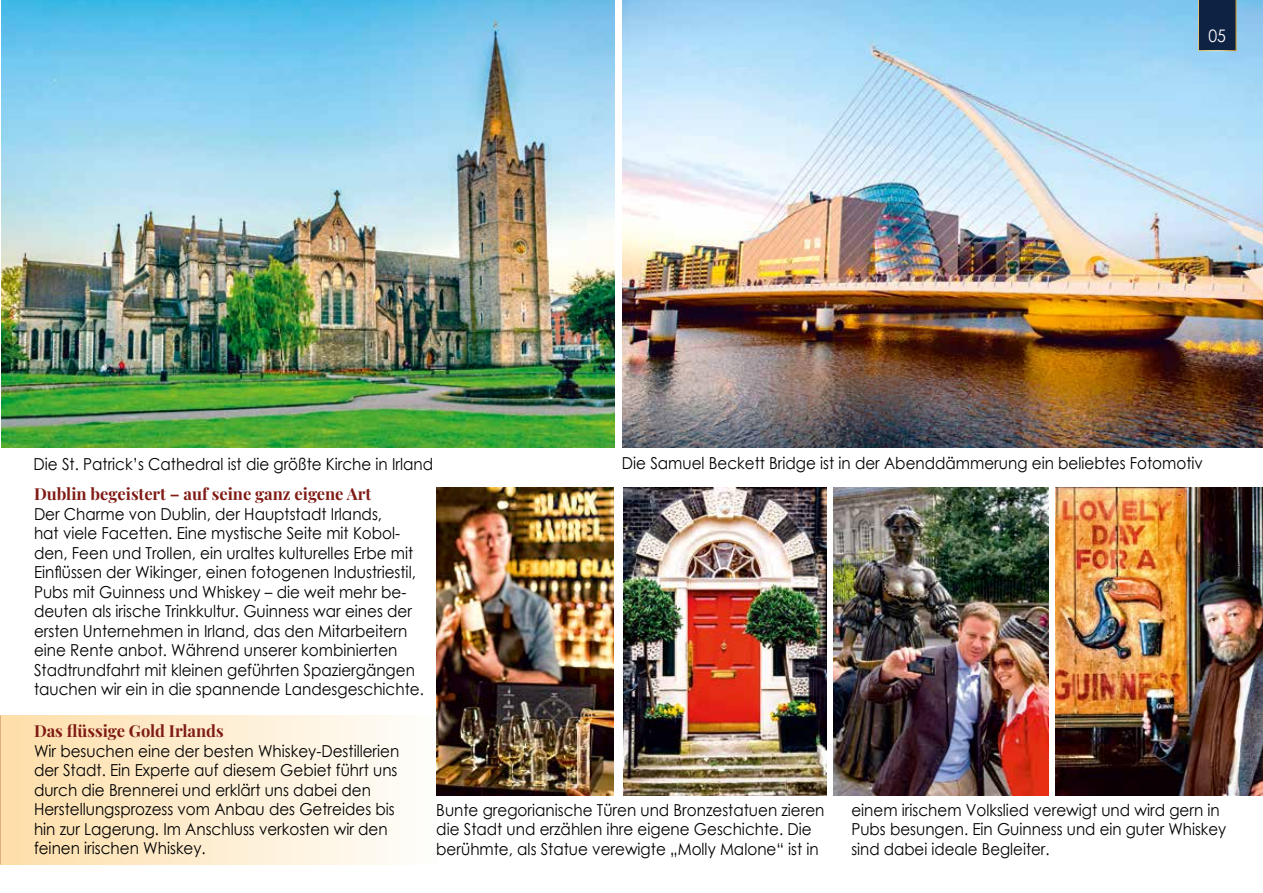
<style>
.page{position:relative;width:1263px;height:893px;background:#fff}
.page>*{position:absolute;margin:0;border:0;box-sizing:border-box;transform-origin:0 0}
.t1{font:17.25px "Century Gothic";color:#fff;scale:.92 1}
.t2{font:16.5px/19.5px "Century Gothic";color:#000;scale:.92 1}
.t3{font:700 16.5px "Playfair Display";color:#801a14}
</style>
<div class="page">
<div style="left:0;top:716px;width:437px;height:148px;background:linear-gradient(to right,#fedea9,#fefefc)"></div>
<img style="left:1px;top:0;width:614px;height:447px">
<img style="left:622px;top:0;width:641px;height:447px">
<img style="left:437px;top:487px;width:177px;height:308px">
<img style="left:623px;top:487px;width:203px;height:308px">
<img style="left:1055px;top:487px;width:208px;height:308px">
<img style="left:833px;top:487px;width:215px;height:308px">
<img style="left:0;top:36px;width:1px;height:806px">
<svg style="left:0;top:36px;width:1px;height:28px"></svg>
<svg style="left:1198px;top:0;width:38px;height:51px;background:#192a46"></svg>
<p class="t1" style="left:1208px;top:23px;width:21px">05</p>
<p class="t2" style="left:34px;top:454px;width:436px">Die St. Patrick’s Cathedral ist die größte Kirche in Irland</p>
<p class="t2" style="left:622px;top:453px;width:633px">Die Samuel Beckett Bridge ist in der Abenddämmerung ein beliebtes Fotomotiv</p>
<p class="t3" style="left:34px;top:481px;width:339px">Dublin begeistert – auf seine ganz eigene Art</p>
<p class="t2" style="left:34px;top:504px;width:425px">Der Charme von Dublin, der Hauptstadt Irlands,<br>hat viele Facetten. Eine mystische Seite mit Kobol&shy;den, Feen und Trollen, ein uraltes kulturelles Erbe mit Einflüssen der Wikinger, einen fotogenen Industriestil, Pubs mit Guinness und Whiskey – die weit mehr be&shy;deuten als irische Trinkkultur. Guinness war eines der ersten Unternehmen in Irland, das den Mitarbeitern eine Rente anbot. Während unserer kombinierten Stadtrundfahrt mit kleinen geführten Spaziergängen tauchen wir ein in die spannende Landesgeschichte.</p>
<p class="t3" style="left:34px;top:718px;width:191px">Das flüssige Gold Irlands</p>
<p class="t2" style="left:34px;top:741px;width:399px">Wir besuchen eine der besten Whiskey-Destillerien der Stadt. Ein Experte auf diesem Gebiet führt uns durch die Brennerei und erklärt uns dabei den Herstellungsprozess vom Anbau des Getreides bis hin zur Lagerung. Im Anschluss verkosten wir den feinen irischen Whiskey.</p>
<p class="t2" style="left:436px;top:800px;width:423px">Bunte gregorianische Türen und Bronzestatuen zieren die Stadt und erzählen ihre eigene Geschichte. Die berühmte, als Statue verewigte „Molly Malone“ ist in</p>
<p class="t2" style="left:851px;top:800px;width:409px">einem irischem Volkslied verewigt und wird gern in<br>Pubs besungen. Ein Guinness und ein guter Whiskey sind dabei ideale Begleiter.</p>
</div>
